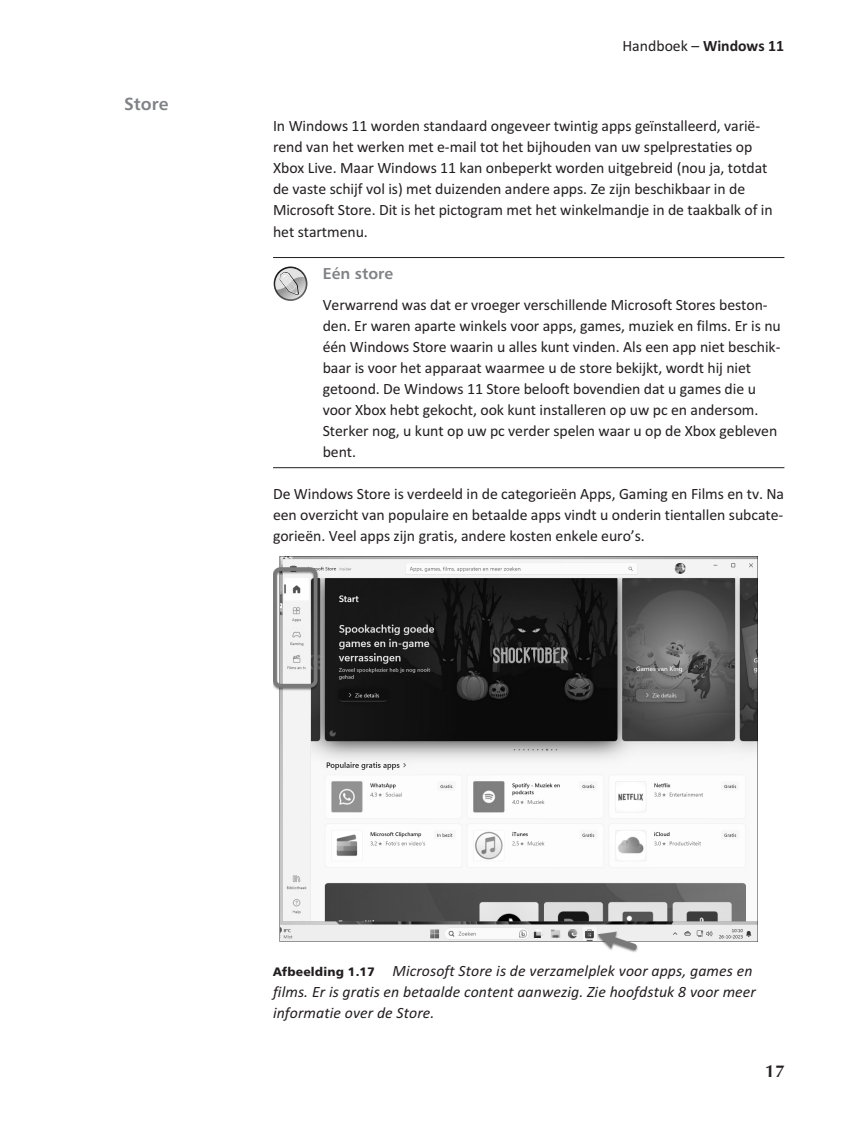
<style>
.page{position:relative;width:844px;height:1132px;background:#fff}
.page>*{position:absolute;margin:0;border:0;box-sizing:border-box;transform-origin:0 0}
.t1{font:700 17.5px "Humnst 777 BT";color:#808285}
.t2{font:700 17.5px "Zapf Humnst BT";color:#231f20}
.t3{font:15.75px/21px "Calibri";letter-spacing:-.005em;color:#231f20}
.t4{font:italic 15.75px/21px "Calibri";letter-spacing:.005em;color:#231f20}
.t5{font:700 15.75px "Humnst 777 BT";color:#808285}
.s1{font-weight:700}
.s2{font-family:"Humnst 777 Blk BT";font-style:normal;font-size:12.25px}
</style>
<div class="page">
<hr style="left:273px;top:257px;width:511px;height:1px;background:#231f20">
<hr style="left:273px;top:467px;width:511px;height:1px;background:#231f20">
<img style="left:273px;top:556px;width:484px;height:396px">
<svg style="left:273px;top:266px;width:34px;height:35px"></svg>
<svg style="left:275px;top:268px;width:31px;height:31px"></svg>
<svg style="left:275px;top:268px;width:29px;height:27px"></svg>
<p class="t1" style="left:124px;top:97px;width:46px">Store</p>
<p class="t3" style="left:622px;top:36px;width:163px">Handboek – <span class="s1">Windows 11</span></p>
<p class="t3" style="left:273px;top:117px;width:501px">In Windows 11 worden standaard ongeveer twintig apps geïnstalleerd, varië&shy;rend van het werken met e-mail tot het bijhouden van uw spelprestaties op Xbox Live. Maar Windows 11 kan onbeperkt worden uitgebreid (nou ja, totdat de vaste schijf vol is) met duizenden andere apps. Ze zijn beschikbaar in de Microsoft Store. Dit is het pictogram met het winkelmandje in de taakbalk of in het startmenu.</p>
<p class="t5" style="left:322px;top:267px;width:72px">Eén store</p>
<p class="t3" style="left:322px;top:295px;width:459px">Verwarrend was dat er vroeger verschillende Microsoft Stores beston&shy;den. Er waren aparte winkels voor apps, games, muziek en films. Er is nu één Windows Store waarin u alles kunt vinden. Als een app niet beschik&shy;baar is voor het apparaat waarmee u de store bekijkt, wordt hij niet getoond. De Windows 11 Store belooft bovendien dat u games die u voor Xbox hebt gekocht, ook kunt installeren op uw pc en andersom.<br>Sterker nog, u kunt op uw pc verder spelen waar u op de Xbox gebleven bent.</p>
<p class="t3" style="left:273px;top:484px;width:512px;text-align:justify">De Windows Store is verdeeld in de categorieën Apps, Gaming en Films en tv. Na een overzicht van populaire en betaalde apps vindt u onderin tientallen subcate&shy;gorieën. Veel apps zijn gratis, andere kosten enkele euro’s.</p>
<p class="t4" style="left:273px;top:961px;width:484px"><span class="s2">Afbeelding 1.17</span> Microsoft Store is de verzamelplek voor apps, games en films. Er is gratis en betaalde content aanwezig. Zie hoofdstuk 8 voor meer informatie over de Store.</p>
<p class="t2" style="left:764px;top:1060px;width:21px">17</p>
</div>
